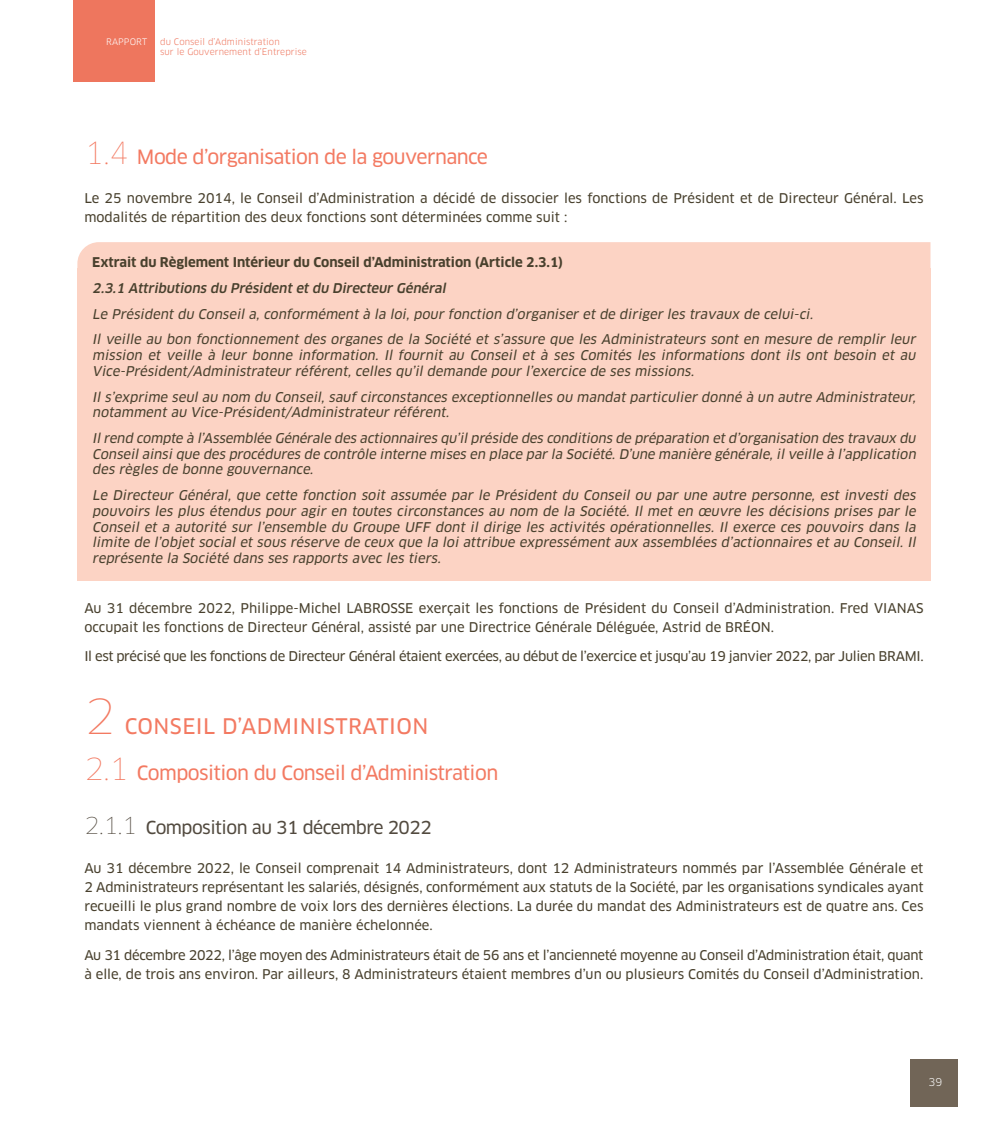
<style>
.page{position:relative;width:993px;height:1141px;background:#fff}
.page>*{position:absolute;margin:0;border:0;box-sizing:border-box;transform-origin:0 0}
.t1{font:100 47.25px "Clan OT";color:#f37a62}
.t2{font:21px "Clan OT News";letter-spacing:.02em;color:#f37a62}
.t3{font:19.25px "Clan OT News";letter-spacing:-.03em;color:#f37a62}
.t4{font:17.5px "Clan OT News";letter-spacing:-.03em;color:#524a3f}
.Encadré_1{font:italic 13.12px/15.8px "Clan OT News";color:#48402d;text-align:justify}
.t5{font:13.12px/19.2px "Clan OT News";color:#48402d}
.t6{font:13.12px/19.2px "Clan OT News";letter-spacing:-.02em;color:#48402d}
.t7{font:13.12px "Clan OT News";letter-spacing:-.025em;color:#48402d}
.Encadré_1-2{font:700 13.12px "Clan OT";color:#48402d}
.Encadré_1-3{font:italic 500 13.12px "Clan OT";color:#48402d}
.t8{font:10.5px "Clan OT";color:#fff}
.t9{font:8.75px/10.5px "Clan OT";letter-spacing:.01em;color:#ee765e}
.t10{font:8.75px "Clan OT";letter-spacing:.01em;color:#fff}
.s1{font-family:"Clan OT";font-weight:100;font-size:29.75px}
.s2{font-family:"Clan OT";font-weight:100;font-size:22.75px}
</style>
<div class="page">
<div style="left:910px;top:1060px;width:47px;height:47px;background:#716557"></div>
<div style="left:73px;top:0;width:81px;height:81px;background:#ee765e"></div>
<div style="left:77px;top:242px;width:853px;height:26px;background:#fcd3c4"></div>
<div style="left:77px;top:268px;width:853px;height:43px;background:#fcd3c4"></div>
<div style="left:77px;top:293px;width:853px;height:43px;background:#fcd3c4"></div>
<div style="left:77px;top:319px;width:853px;height:75px;background:#fcd3c4"></div>
<div style="left:77px;top:376px;width:853px;height:59px;background:#fcd3c4"></div>
<div style="left:77px;top:418px;width:853px;height:74px;background:#fcd3c4"></div>
<div style="left:77px;top:475px;width:853px;height:106px;background:#fcd3c4"></div>
<p class="t10" style="left:106px;top:36px;width:42px">RAPPORT</p>
<p class="t9" style="left:160px;top:36px;width:148px">du Conseil d’Administration<br>sur le Gouvernement d’Entreprise</p>
<p class="t3" style="left:84px;top:146px;width:405px"><span class="s1">1.4</span> Mode d’organisation de la gouvernance</p>
<p class="t5" style="left:84px;top:189px;width:840px">Le 25 novembre 2014, le Conseil d’Administration a décidé de dissocier les fonctions de Président et de Directeur Général. Les modalités de répartition des deux fonctions sont déterminées comme suit :</p>
<p class="Encadré_1-2" style="left:92px;top:255px;width:472px">Extrait du Règlement Intérieur du Conseil d’Administration (Article 2.3.1)</p>
<p class="Encadré_1-3" style="left:92px;top:281px;width:357px">2.3.1 Attributions du Président et du Directeur Général</p>
<p class="Encadré_1" style="left:92px;top:306px;width:724px">Le Président du Conseil a, conformément à la loi, pour fonction d’organiser et de diriger les travaux de celui-ci.</p>
<p class="Encadré_1" style="left:92px;top:332px;width:827px">Il veille au bon fonctionnement des organes de la Société et s’assure que les Administrateurs sont en mesure de remplir leur mission et veille à leur bonne information. Il fournit au Conseil et à ses Comités les informations dont ils ont besoin et au Vice‑ Président/Administrateur référent, celles qu’il demande pour l’exercice de ses missions.</p>
<p class="Encadré_1" style="left:92px;top:389px;width:827px">Il s’exprime seul au nom du Conseil, sauf circonstances exceptionnelles ou mandat particulier donné à un autre Administrateur, notamment au Vice-Président/Administrateur référent.</p>
<p class="Encadré_1" style="left:92px;top:430px;width:827px">Ilrend compte à l’Assemblée Générale des actionnaires qu’ilpréside des conditions de préparation etd’organisation des travaux du Conseilainsique des procédures de contrôle interne mises en place par la Société.D’une manière générale,ilveille à l’application des règles de bonne gouvernance.</p>
<p class="Encadré_1" style="left:92px;top:487px;width:827px">Le Directeur Général, que cette fonction soit assumée par le Président du Conseil ou par une autre personne, est investi des pouvoirs les plus étendus pour agir en toutes circonstances au nom de la Société. Il met en œuvre les décisions prises par le Conseil et a autorité sur l’ensemble du Groupe UFF dont il dirige les activités opérationnelles. Il exerce ces pouvoirs dans la limite de l’objet social et sous réserve de ceux que la loi attribue expressément aux assemblées d’actionnaires et au Conseil. Il représente la Société dans ses rapports avec les tiers.</p>
<p class="t5" style="left:84px;top:599px;width:840px">Au 31 décembre 2022, Philippe-Michel LABROSSE exerçait les fonctions de Président du Conseil d’Administration. Fred VIANAS occupait les fonctions de Directeur Général, assisté par une Directrice Générale Déléguée, Astrid de BRÉON.</p>
<p class="t7" style="left:84px;top:649px;width:840px">Il est précisé que les fonctions de Directeur Général étaient exercées, au début de l’exercice et jusqu’au 19 janvier 2022, par Julien BRAMI.</p>
<p class="t1" style="left:84px;top:688px;width:33px">2</p>
<p class="t2" style="left:125px;top:714px;width:305px">CONSEIL D’ADMINISTRATION</p>
<p class="t3" style="left:84px;top:761px;width:415px"><span class="s1">2.1</span> Composition du Conseil d’Administration</p>
<p class="t4" style="left:84px;top:817px;width:348px"><span class="s2">2.1.1</span> Composition au 31 décembre 2022</p>
<p class="t5" style="left:84px;top:858px;width:840px;text-align:justify">Au 31 décembre 2022, le Conseil comprenait 14 Administrateurs, dont 12 Administrateurs nommés par l’Assemblée Générale et 2 Administrateurs représentant les salariés, désignés, conformément aux statuts de la Société, par les organisations syndicales ayant recueilli le plus grand nombre de voix lors des dernières élections. La durée du mandat des Administrateurs est de quatre ans. Ces mandats viennent à échéance de manière échelonnée.</p>
<p class="t6" style="left:84px;top:945px;width:840px">Au 31 décembre 2022, l’âge moyen des Administrateurs était de 56 ans et l’ancienneté moyenne au Conseil d’Administration était, quant à elle, de trois ans environ. Par ailleurs, 8 Administrateurs étaient membres d’un ou plusieurs Comités du Conseil d’Administration.</p>
<p class="t8" style="left:928px;top:1075px;width:15px">39</p>
</div>
